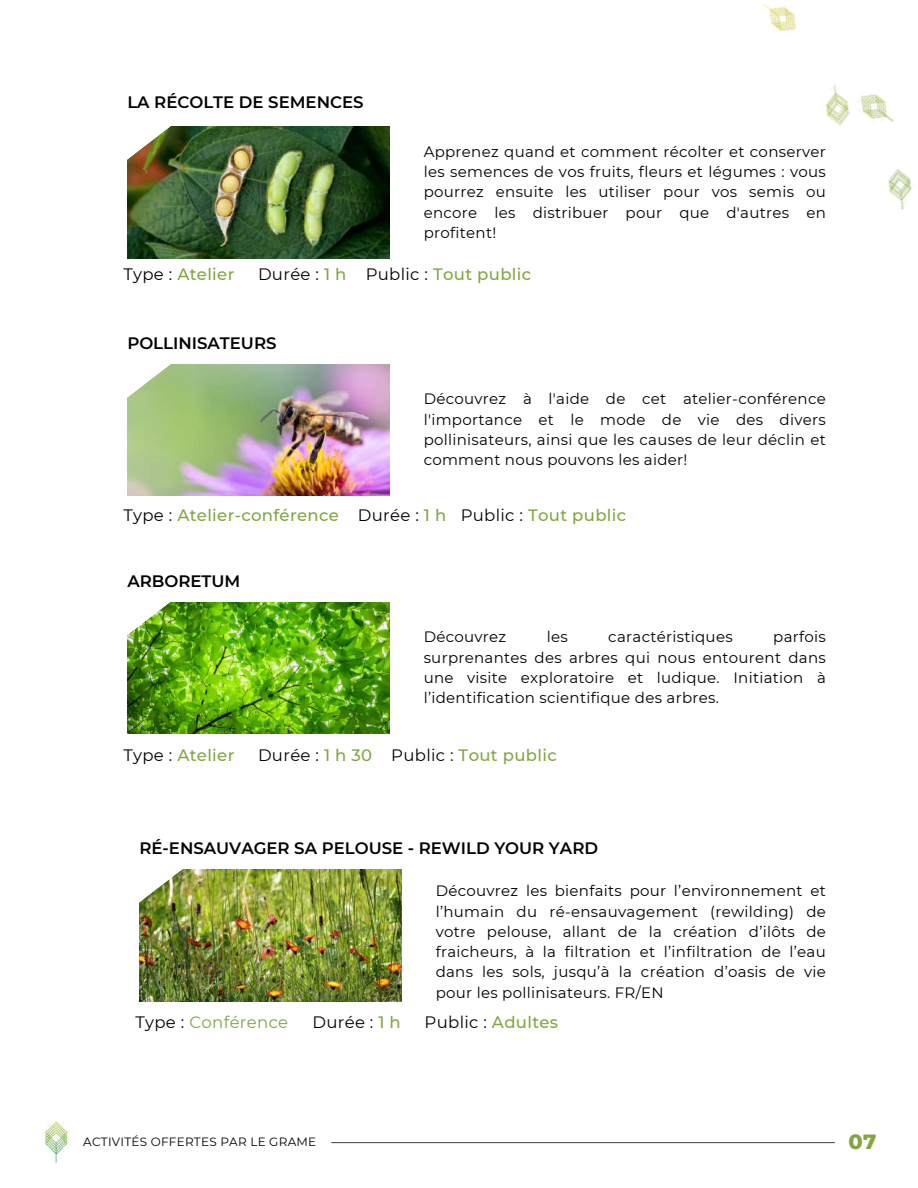
<style>
.page{position:relative;width:918px;height:1188px;background:#fff}
.page>*{position:absolute;margin:0;border:0;box-sizing:border-box;transform-origin:0 0}
.t1{font:800 21px "Montserrat";color:#81a640}
.t2{font:500 16.5px "Montserrat";letter-spacing:.02em;color:#81a640}
.t3{font:600 16.5px "Montserrat";color:#000}
.t4{font:16.5px "Montserrat";letter-spacing:.02em;color:#000}
.t5{font:16.5px "Montserrat";letter-spacing:.02em;color:#81a640}
.t6{font:15px/20.2px "Montserrat";letter-spacing:.02em;color:#000;text-align:justify}
.t7{font:12px "Montserrat";letter-spacing:.02em;color:#000}
.s1{font-weight:400;color:#000}
.s2{font-weight:500;color:#81a640}
.s3{color:#000}
</style>
<div class="page">
<hr style="left:332px;top:1142px;width:503px;height:1px;background:#545454">
<img style="left:42px;top:1121px;width:28px;height:42px">
<img style="left:127px;top:127px;width:262px;height:131px">
<svg style="left:127px;top:126px;width:56px;height:42px"></svg>
<img style="left:127px;top:364px;width:262px;height:132px">
<svg style="left:127px;top:364px;width:56px;height:42px"></svg>
<img style="left:127px;top:602px;width:262px;height:132px">
<img style="left:127px;top:602px;width:56px;height:42px">
<img style="left:763px;top:3px;width:149px;height:207px">
<img style="left:139px;top:870px;width:262px;height:131px">
<img style="left:139px;top:869px;width:56px;height:42px">
<p class="t3" style="left:127px;top:92px;width:238px">LA RÉCOLTE DE SEMENCES</p>
<p class="t6" style="left:424px;top:141px;width:404px">Apprenez quand et comment récolter et conserver les semences de vos fruits, fleurs et légumes : vous pourrez ensuite les utiliser pour vos semis ou encore les distribuer pour que d'autres en profitent!</p>
<p class="t2" style="left:123px;top:264px;width:113px"><span class="s1">Type :</span> Atelier</p>
<p class="t4" style="left:258px;top:264px;width:275px">Durée : <span class="s2">1 h</span> Public : <span class="s2">Tout public</span></p>
<p class="t3" style="left:127px;top:333px;width:151px">POLLINISATEURS</p>
<p class="t6" style="left:424px;top:389px;width:404px">Découvrez à l'aide de cet atelier-conférence l'importance et le mode de vie des divers pollinisateurs, ainsi que les causes de leur déclin et comment nous pouvons les aider!</p>
<p class="t2" style="left:123px;top:505px;width:504px"><span class="s1">Type :</span> Atelier-conférence <span class="s1">Durée :</span> 1 h <span class="s1">Public :</span> Tout public</p>
<p class="t3" style="left:127px;top:571px;width:115px">ARBORETUM</p>
<p class="t6" style="left:424px;top:627px;width:404px;text-indent:350px">parfois surprenantes des arbres qui nous entourent dans une visite exploratoire et ludique. Initiation à l’identification scientifique des arbres.</p>
<p class="t6" style="left:424px;top:627px;width:84px">Découvrez</p>
<p class="t6" style="left:547px;top:627px;width:23px">les</p>
<p class="t6" style="left:608px;top:627px;width:126px">caractéristiques</p>
<p class="t2" style="left:123px;top:745px;width:113px"><span class="s1">Type :</span> Atelier</p>
<p class="t2" style="left:258px;top:745px;width:300px"><span class="s1">Durée :</span> 1 h 30 <span class="s1">Public :</span> Tout public</p>
<p class="t3" style="left:139px;top:838px;width:460px">RÉ-ENSAUVAGER SA PELOUSE - REWILD YOUR YARD</p>
<p class="t6" style="left:436px;top:881px;width:392px">Découvrez les bienfaits pour l’environnement et l’humain du ré-ensauvagement (rewilding) de votre pelouse, allant de la création d’ilôts de fraicheurs, à la filtration et l’infiltration de l’eau dans les sols, jusqu’à la création d’oasis de vie pour les pollinisateurs. FR/EN</p>
<p class="t5" style="left:135px;top:1012px;width:154px"><span class="s3">Type :</span> Conférence</p>
<p class="t4" style="left:312px;top:1012px;width:90px">Durée : <span class="s2">1 h</span></p>
<p class="t4" style="left:425px;top:1012px;width:135px">Public : <span class="s2">Adultes</span></p>
<p class="t7" style="left:83px;top:1134px;width:235px">ACTIVITÉS OFFERTES PAR LE GRAME</p>
<h1 class="t1" style="left:848px;top:1128px;width:30px">07</h1>
</div>
